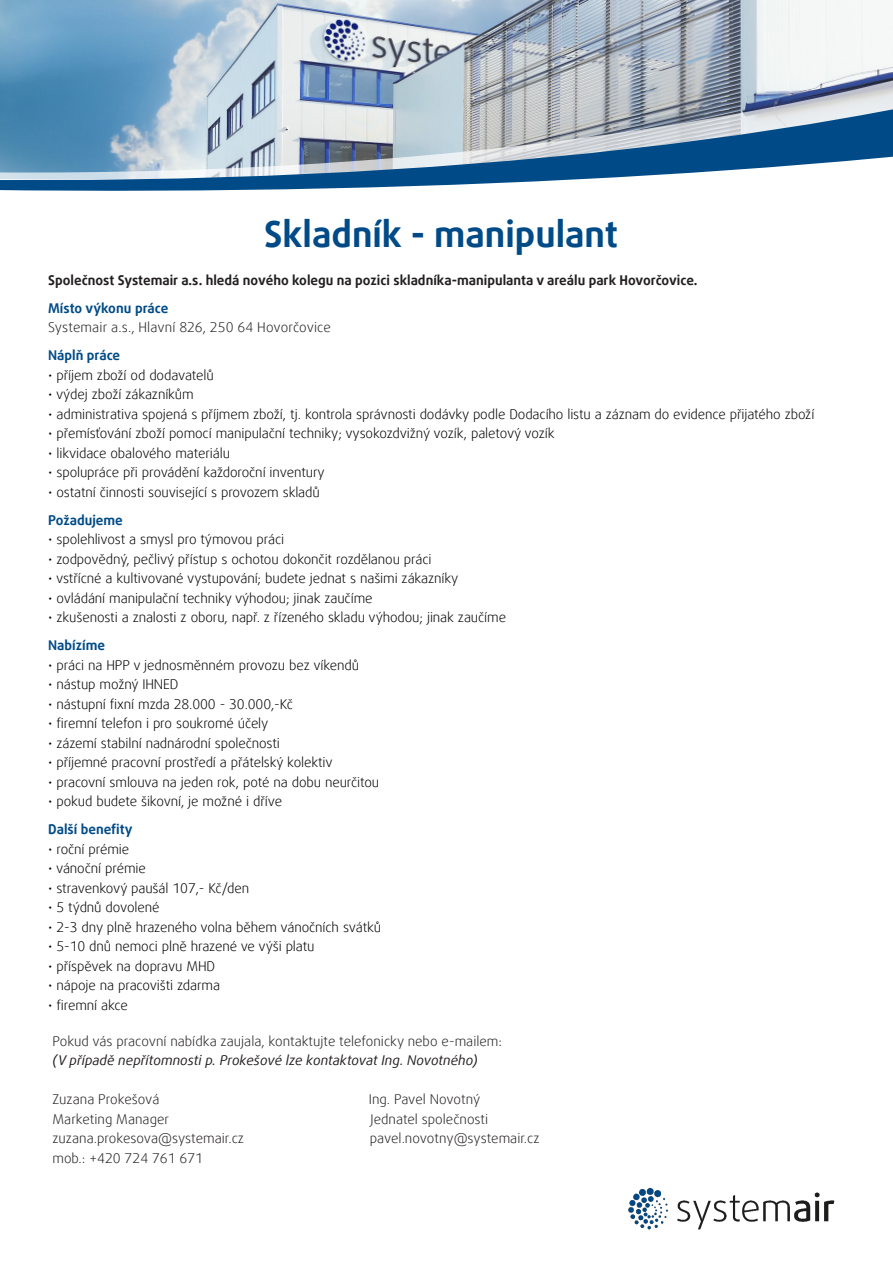
<style>
.page{position:relative;width:893px;height:1263px;background:#fff}
.page>*{position:absolute;margin:0;border:0;box-sizing:border-box;transform-origin:0 0}
.t1{font:700 36px "Daxline Offc Pro";color:#004b87}
.Mellemrubrik{font:300 13.5px "Daxline Offc Pro";letter-spacing:-.01em;color:#000}
.Tabelltext{font:300 13.5px "Daxline Offc Pro";color:#231f20}
.t2{font:700 13.5px "Daxline Offc Pro";color:#231f20}
.Tabelltext-2{font:italic 13.5px "Daxline Offc Pro";color:#231f20}
.Mellemrubrik-2{font:700 13.5px "Daxline Offc Pro";color:#004b87}
</style>
<div class="page">
<svg style="left:0;top:0;width:863px;height:22px;background:#acc0d2"></svg>
<svg style="left:0;top:22px;width:893px;height:41px"></svg>
<svg style="left:0;top:63px;width:893px;height:128px;background:#8ea9c0"></svg>
<img style="left:628px;top:1187px;width:207px;height:43px">
<p class="t1" style="left:264px;top:210px;width:355px">Skladník - manipulant</p>
<p class="t2" style="left:48px;top:271px;width:651px">Společnost Systemair a.s. hledá nového kolegu na pozici skladníka-manipulanta v areálu park Hovorčovice.</p>
<p class="Mellemrubrik-2" style="left:48px;top:299px;width:122px">Místo výkonu práce</p>
<p class="Tabelltext" style="left:48px;top:318px;width:284px">Systemair a.s., Hlavní 826, 250 64 Hovorčovice</p>
<p class="Mellemrubrik-2" style="left:48px;top:346px;width:74px">Náplň práce</p>
<p class="Mellemrubrik" style="left:48px;top:366px;width:167px">• příjem zboží od dodavatelů</p>
<p class="Mellemrubrik" style="left:48px;top:385px;width:147px">• výdej zboží zákazníkům</p>
<p class="Mellemrubrik" style="left:48px;top:405px;width:768px">• administrativa spojená s příjmem zboží, tj. kontrola správnosti dodávky podle Dodacího listu a záznam do evidence přijatého zboží</p>
<p class="Mellemrubrik" style="left:48px;top:424px;width:508px">• přemísťování zboží pomocí manipulační techniky; vysokozdvižný vozík, paletový vozík</p>
<p class="Mellemrubrik" style="left:48px;top:444px;width:183px">• likvidace obalového materiálu</p>
<p class="Mellemrubrik" style="left:48px;top:463px;width:278px">• spolupráce při provádění každoroční inventury</p>
<p class="Mellemrubrik" style="left:48px;top:483px;width:273px">• ostatní činnosti související s provozem skladů</p>
<p class="Mellemrubrik-2" style="left:48px;top:511px;width:76px">Požadujeme</p>
<p class="Mellemrubrik" style="left:48px;top:530px;width:238px">• spolehlivost a smysl pro týmovou práci</p>
<p class="Mellemrubrik" style="left:48px;top:550px;width:385px">• zodpovědný, pečlivý přístup s ochotou dokončit rozdělanou práci</p>
<p class="Mellemrubrik" style="left:48px;top:569px;width:412px">• vstřícné a kultivované vystupování; budete jednat s našimi zákazníky</p>
<p class="Mellemrubrik" style="left:48px;top:589px;width:326px">• ovládání manipulační techniky výhodou; jinak zaučíme</p>
<p class="Mellemrubrik" style="left:48px;top:608px;width:459px">• zkušenosti a znalosti z oboru, např. z řízeného skladu výhodou; jinak zaučíme</p>
<p class="Mellemrubrik-2" style="left:48px;top:636px;width:58px">Nabízíme</p>
<p class="Mellemrubrik" style="left:48px;top:656px;width:312px">• práci na HPP v jednosměnném provozu bez víkendů</p>
<p class="Mellemrubrik" style="left:48px;top:675px;width:132px">• nástup možný IHNED</p>
<p class="Mellemrubrik" style="left:48px;top:695px;width:246px">• nástupní fixní mzda 28.000 - 30.000,-Kč</p>
<p class="Mellemrubrik" style="left:48px;top:714px;width:222px">• firemní telefon i pro soukromé účely</p>
<p class="Mellemrubrik" style="left:48px;top:734px;width:233px">• zázemí stabilní nadnárodní společnosti</p>
<p class="Mellemrubrik" style="left:48px;top:753px;width:286px">• příjemné pracovní prostředí a přátelský kolektiv</p>
<p class="Mellemrubrik" style="left:48px;top:773px;width:333px">• pracovní smlouva na jeden rok, poté na dobu neurčitou</p>
<p class="Mellemrubrik" style="left:48px;top:792px;width:235px">• pokud budete šikovní, je možné i dříve</p>
<p class="Mellemrubrik-2" style="left:48px;top:820px;width:86px">Další benefity</p>
<p class="Mellemrubrik" style="left:48px;top:840px;width:83px">• roční prémie</p>
<p class="Mellemrubrik" style="left:48px;top:859px;width:99px">• vánoční prémie</p>
<p class="Mellemrubrik" style="left:48px;top:879px;width:202px">• stravenkový paušál 107,- Kč/den</p>
<p class="Mellemrubrik" style="left:48px;top:898px;width:113px">• 5 týdnů dovolené</p>
<p class="Mellemrubrik" style="left:48px;top:918px;width:334px">• 2-3 dny plně hrazeného volna během vánočních svátků</p>
<p class="Mellemrubrik" style="left:48px;top:937px;width:268px">• 5-10 dnů nemoci plně hrazené ve výši platu</p>
<p class="Mellemrubrik" style="left:48px;top:957px;width:168px">• příspěvek na dopravu MHD</p>
<p class="Mellemrubrik" style="left:48px;top:976px;width:173px">• nápoje na pracovišti zdarma</p>
<p class="Mellemrubrik" style="left:48px;top:996px;width:81px">• firemní akce</p>
<p class="Tabelltext" style="left:52px;top:1032px;width:451px">Pokud vás pracovní nabídka zaujala, kontaktujte telefonicky nebo e-mailem:</p>
<p class="Tabelltext-2" style="left:52px;top:1051px;width:427px">(V případě nepřítomnosti p. Prokešové lze kontaktovat Ing. Novotného)</p>
<p class="Tabelltext" style="left:52px;top:1090px;width:108px">Zuzana Prokešová</p>
<p class="Tabelltext" style="left:369px;top:1090px;width:113px">Ing. Pavel Novotný</p>
<p class="Tabelltext" style="left:52px;top:1110px;width:118px">Marketing Manager</p>
<p class="Tabelltext" style="left:371px;top:1110px;width:119px">Jednatel společnosti</p>
<p class="Tabelltext" style="left:52px;top:1129px;width:193px">zuzana.prokesova@systemair.cz</p>
<p class="Tabelltext" style="left:370px;top:1129px;width:171px">pavel.novotny@systemair.cz</p>
<p class="Tabelltext" style="left:52px;top:1149px;width:152px">mob.: +420 724 761 671</p>
</div>
